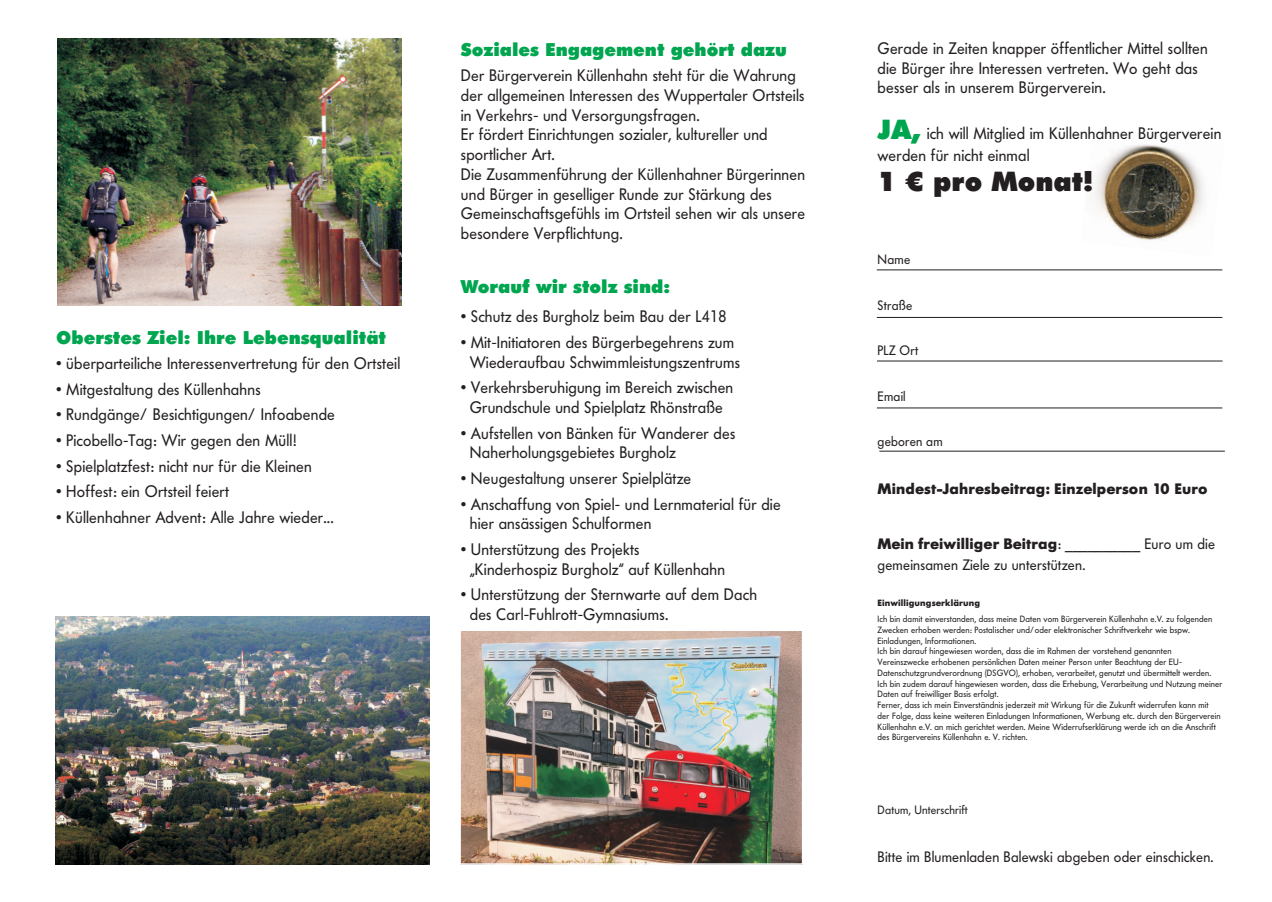
<style>
.page{position:relative;width:1272px;height:902px;background:#fff}
.page>*{position:absolute;margin:0;border:0;box-sizing:border-box;transform-origin:0 0}
.t1{font:900 27px "Futura BT";color:#231f20}
.t2{font:900 27px "Futura BT";color:#00a54f}
.t3{font:900 18px "Futura BT";color:#00a54f}
.t4{font:16.5px/19.6px "Futura BQ";color:#231f20}
.t5{font:15px/21.5px "Futura BQ";color:#231f20}
.t6{font:700 15px "Futura BQ";color:#231f20}
.t7{font:13.5px "Futura BQ";color:#231f20}
.t8{font:12px "Futura BQ";color:#231f20}
.t9{font:9px/10.8px "Futura BQ";color:#231f20}
.t10{font:700 9px "Futura BQ";color:#231f20}
.s1{font-weight:700}
</style>
<div class="page">
<img style="left:1095px;top:144px;width:109px;height:96px">
<hr style="left:876px;top:317px;width:346px;height:1px;background:#231f20">
<hr style="left:877px;top:361px;width:345px;height:1px;background:#231f20">
<hr style="left:876px;top:407px;width:346px;height:1px;background:#231f20">
<hr style="left:879px;top:451px;width:345px;height:1px;background:#231f20">
<hr style="left:876px;top:269px;width:346px;height:1px;background:#231f20">
<img style="left:57px;top:39px;width:344px;height:266px">
<img style="left:56px;top:616px;width:373px;height:248px">
<img style="left:462px;top:632px;width:338px;height:229px">
<div style="left:459px;top:629px;width:344px;height:235px;border:2px solid #fff"></div>
<p class="t3" style="left:56px;top:330px;width:331px">Oberstes Ziel: Ihre Lebensqualität</p>
<p class="t4" style="left:56px;top:355px;width:345px">• überparteiliche Interessenvertretung für den Ortsteil</p>
<p class="t4" style="left:56px;top:380px;width:206px">• Mitgestaltung des Küllenhahns</p>
<p class="t4" style="left:56px;top:406px;width:280px">• Rundgänge/ Besichtigungen/ Infoabende</p>
<p class="t4" style="left:56px;top:432px;width:242px">• Picobello-Tag: Wir gegen den Müll!</p>
<p class="t4" style="left:56px;top:457px;width:257px">• Spielplatzfest: nicht nur für die Kleinen</p>
<p class="t4" style="left:56px;top:483px;width:174px">• Hoffest: ein Ortsteil feiert</p>
<p class="t4" style="left:56px;top:508px;width:279px">• Küllenhahner Advent: Alle Jahre wieder...</p>
<p class="t3" style="left:461px;top:42px;width:327px">Soziales Engagement gehört dazu</p>
<p class="t4" style="left:461px;top:67px;width:346px">Der Bürgerverein Küllenhahn steht für die Wahrung der allgemeinen Interessen des Wuppertaler Ortsteils in Verkehrs- und Versorgungsfragen.<br>Er fördert Einrichtungen sozialer, kultureller und sportlicher Art.<br>Die Zusammenführung der Küllenhahner Bürgerinnen und Bürger in geselliger Runde zur Stärkung des Gemeinschaftsgefühls im Ortsteil sehen wir als unsere besondere Verpflichtung.</p>
<p class="t3" style="left:461px;top:279px;width:211px">Worauf wir stolz sind:</p>
<p class="t4" style="left:461px;top:308px;width:267px">• Schutz des Burgholz beim Bau der L418</p>
<p class="t4" style="left:461px;top:334px;width:281px;text-align:center">• Mit-Initiatoren des Bürgerbegehrens zum<br>Wiederaufbau Schwimmleistungszentrums</p>
<p class="t4" style="left:461px;top:379px;width:274px;text-align:center">• Verkehrsberuhigung im Bereich zwischen<br>Grundschule und Spielplatz Rhönstraße</p>
<p class="t4" style="left:470px;top:424px;width:267px;text-indent:-9px">• Aufstellen von Bänken für Wanderer des<br>Naherholungsgebietes Burgholz</p>
<p class="t4" style="left:461px;top:470px;width:232px">• Neugestaltung unserer Spielplätze</p>
<p class="t4" style="left:470px;top:495px;width:313px;text-indent:-9px">• Anschaffung von Spiel- und Lernmaterial für die hier ansässigen Schulformen</p>
<p class="t4" style="left:470px;top:540px;width:257px;text-indent:-9px">• Unterstützung des Projekts „Kinderhospiz Burgholz“ auf Küllenhahn</p>
<p class="t4" style="left:470px;top:586px;width:289px;text-indent:-9px">• Unterstützung der Sternwarte auf dem Dach des Carl-Fuhlrott-Gymnasiums.</p>
<p class="t4" style="left:877px;top:40px;width:332px">Gerade in Zeiten knapper öffentlicher Mittel sollten die Bürger ihre Interessen vertreten. Wo geht das besser als in unserem Bürgerverein.</p>
<p class="t4" style="left:877px;top:123px;width:345px;line-height:21.8px;text-indent:49px">ich will Mitglied im Küllenhahner Bürgerverein werden für nicht einmal</p>
<h1 class="t1" style="left:877px;top:170px;width:217px">1 € pro Monat!</h1>
<h1 class="t2" style="left:877px;top:118px;width:44px">JA,</h1>
<p class="t7" style="left:877px;top:254px;width:34px">Name</p>
<p class="t7" style="left:877px;top:299px;width:36px">Straße</p>
<p class="t7" style="left:877px;top:345px;width:42px">PLZ Ort</p>
<p class="t7" style="left:877px;top:390px;width:30px">Email</p>
<p class="t7" style="left:877px;top:436px;width:67px">geboren am</p>
<p class="t6" style="left:877px;top:483px;width:331px">Mindest-Jahresbeitrag: Einzelperson 10 Euro</p>
<p class="t5" style="left:877px;top:534px;width:339px"><span class="s1">Mein freiwilliger Beitrag</span>: __________ Euro um die gemeinsamen Ziele zu unterstützen.</p>
<p class="t10" style="left:877px;top:599px;width:104px">Einwilligungserklärung</p>
<p class="t9" style="left:877px;top:614px;width:346px">Ich bin damit einverstanden, dass meine Daten vom Bürgerverein Küllenhahn e.V. zu folgenden Zwecken erhoben werden: Postalischer und/oder elektronischer Schriftverkehr wie bspw.<br>Einladungen, Informationen.<br>Ich bin darauf hingewiesen worden, dass die im Rahmen der vorstehend genannten Vereinszwecke erhobenen persönlichen Daten meiner Person unter Beachtung der EU-Datenschutzgrundverordnung (DSGVO), erhoben, verarbeitet, genutzt und übermittelt werden.<br>Ich bin zudem darauf hingewiesen worden, dass die Erhebung, Verarbeitung und Nutzung meiner Daten auf freiwilliger Basis erfolgt.<br>Ferner, dass ich mein Einverständnis jederzeit mit Wirkung für die Zukunft widerrufen kann mit der Folge, dass keine weiteren Einladungen Informationen, Werbung etc. durch den Bürgerverein Küllenhahn e.V. an mich gerichtet werden. Meine Widerrufserklärung werde ich an die Anschrift des Bürgervereins Küllenhahn e. V. richten.</p>
<p class="t8" style="left:877px;top:805px;width:92px">Datum, Unterschrift</p>
<p class="t5" style="left:877px;top:846px;width:337px">Bitte im Blumenladen Balewski abgeben oder einschicken.</p>
</div>
